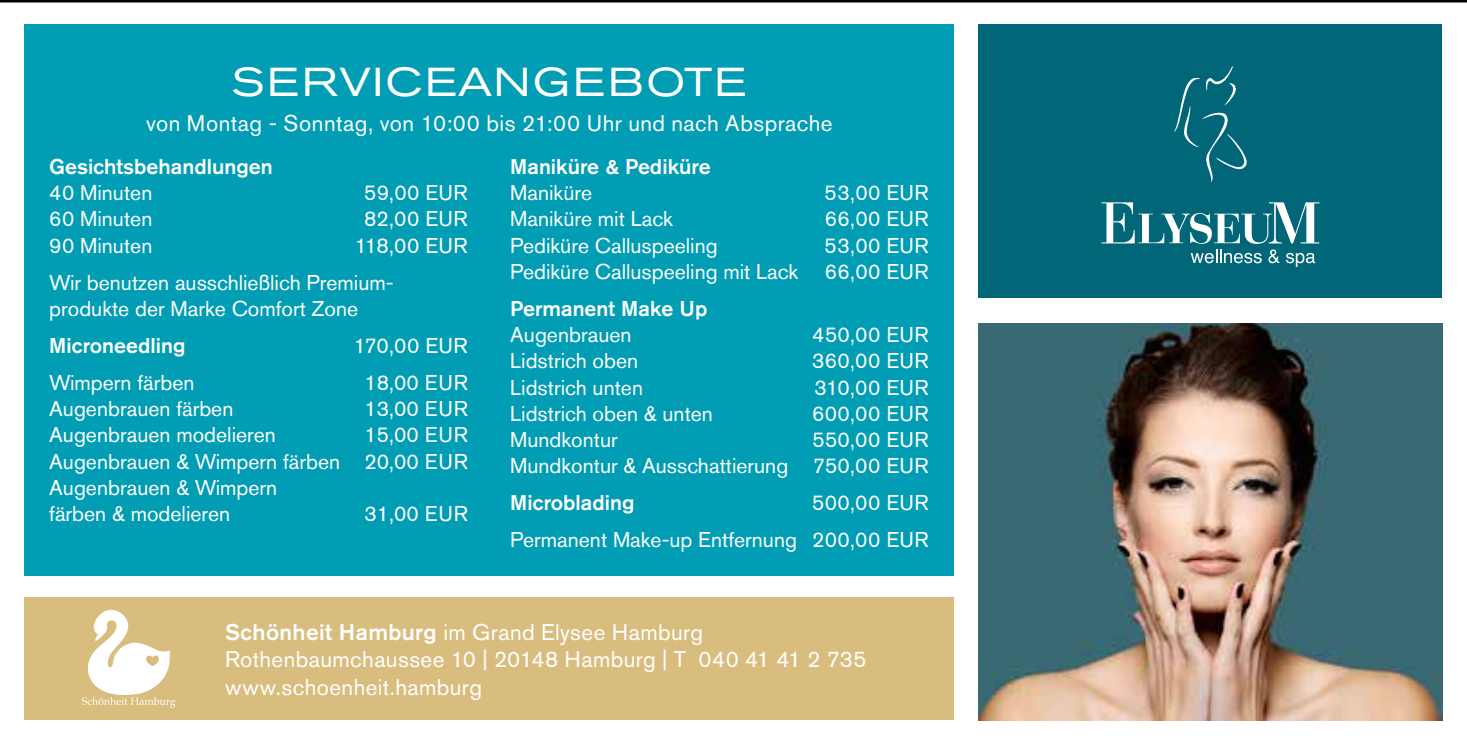
<style>
.page{position:relative;width:1467px;height:745px;background:#fff}
.page>*{position:absolute;margin:0;border:0;box-sizing:border-box;transform-origin:0 0}
.t1{font:expanded 40px "Akzidenz Grotesk Std";letter-spacing:.065em;color:#fff}
.t2{font:22.5px/27.5px "Akzidenz Grotesk Std";letter-spacing:.015em;color:#fff}
.t3{font:21.25px/26.2px "Akzidenz Grotesk Std";color:#fff;text-align:right}
.t4{font:500 21.25px "Akzidenz Grotesk Std";color:#fff}
.s1{font-weight:500}
</style>
<div class="page">
<hr style="left:0;top:0;width:1467px;height:3px;background:#000">
<div style="left:25px;top:25px;width:929px;height:550px;background:#009db4"></div>
<div style="left:979px;top:25px;width:463px;height:273px;background:#006678"></div>
<div style="left:24px;top:597px;width:930px;height:122px;background:#d9bd7f"></div>
<svg style="left:82px;top:609px;width:94px;height:98px"></svg>
<img style="left:979px;top:323px;width:463px;height:397px">
<svg style="left:1101px;top:202px;width:218px;height:65px"></svg>
<svg style="left:1174px;top:66px;width:73px;height:116px"></svg>
<h1 class="t1" style="left:232px;top:59px;width:515px">SERVICEANGEBOTE</h1>
<p class="t2" style="left:146px;top:110px;width:688px">von Montag - Sonntag, von 10:00 bis 21:00 Uhr und nach Absprache</p>
<p class="t4" style="left:49px;top:153px;width:225px">Gesichtsbehandlungen</p>
<p class="t3" style="left:49px;top:179px;width:105px">40 Minuten</p>
<p class="t3" style="left:364px;top:179px;width:105px">59,00 EUR</p>
<p class="t3" style="left:49px;top:205px;width:105px">60 Minuten</p>
<p class="t3" style="left:364px;top:205px;width:105px">82,00 EUR</p>
<p class="t3" style="left:49px;top:232px;width:105px">90 Minuten</p>
<p class="t3" style="left:49px;top:226px;width:420px;line-height:37px;text-align:left;text-indent:305px">118,00 EUR<br>Wir benutzen ausschließlich Premium-</p>
<p class="t3" style="left:49px;top:295px;width:310px">produkte der Marke Comfort Zone</p>
<p class="t4" style="left:49px;top:332px;width:138px">Microneedling</p>
<p class="t3" style="left:354px;top:332px;width:115px">170,00 EUR</p>
<p class="t3" style="left:49px;top:369px;width:147px">Wimpern färben</p>
<p class="t3" style="left:364px;top:369px;width:105px">18,00 EUR</p>
<p class="t3" style="left:49px;top:395px;width:186px">Augenbrauen färben</p>
<p class="t3" style="left:364px;top:395px;width:105px">13,00 EUR</p>
<p class="t3" style="left:49px;top:421px;width:228px">Augenbrauen modelieren</p>
<p class="t3" style="left:49px;top:421px;width:420px;text-align:left;text-indent:315px">15,00 EUR<br>Augenbrauen &amp; Wimpern färben 20,00 EUR<br>Augenbrauen &amp; Wimpern<br>färben &amp; modelieren</p>
<p class="t3" style="left:364px;top:500px;width:105px">31,00 EUR</p>
<p class="t4" style="left:510px;top:153px;width:202px">Maniküre &amp; Pediküre</p>
<p class="t3" style="left:510px;top:179px;width:83px">Maniküre</p>
<p class="t3" style="left:825px;top:179px;width:106px">53,00 EUR</p>
<p class="t3" style="left:510px;top:205px;width:164px">Maniküre mit Lack</p>
<p class="t3" style="left:825px;top:205px;width:105px">66,00 EUR</p>
<p class="t3" style="left:510px;top:232px;width:209px">Pediküre Calluspeeling</p>
<p class="t3" style="left:510px;top:232px;width:420px">53,00 EUR<br>Pediküre Calluspeeling mit Lack 66,00 EUR</p>
<p class="t4" style="left:510px;top:295px;width:199px">Permanent Make Up</p>
<p class="t3" style="left:510px;top:321px;width:123px">Augenbrauen</p>
<p class="t3" style="left:812px;top:321px;width:118px">450,00 EUR</p>
<p class="t3" style="left:510px;top:347px;width:129px">Lidstrich oben</p>
<p class="t3" style="left:812px;top:347px;width:118px">360,00 EUR</p>
<p class="t3" style="left:510px;top:374px;width:134px">Lidstrich unten</p>
<p class="t3" style="left:814px;top:374px;width:116px">310,00 EUR</p>
<p class="t3" style="left:510px;top:400px;width:204px">Lidstrich oben &amp; unten</p>
<p class="t3" style="left:812px;top:400px;width:118px">600,00 EUR</p>
<p class="t3" style="left:510px;top:426px;width:109px">Mundkontur</p>
<p class="t3" style="left:510px;top:426px;width:420px">550,00 EUR<br>Mundkontur &amp; Ausschattierung 750,00 EUR</p>
<p class="t4" style="left:510px;top:489px;width:126px">Microblading</p>
<p class="t3" style="left:510px;top:484px;width:420px;line-height:37px">500,00 EUR<br>Permanent Make-up Entfernung 200,00 EUR</p>
<p class="t2" style="left:225px;top:617px;width:643px"><span class="s1">Schönheit Hamburg</span> im Grand Elysee Hamburg<br>Rothenbaumchaussee 10 | 20148 Hamburg | T 040 41 41 2 735 www.schoenheit.hamburg</p>
</div>
